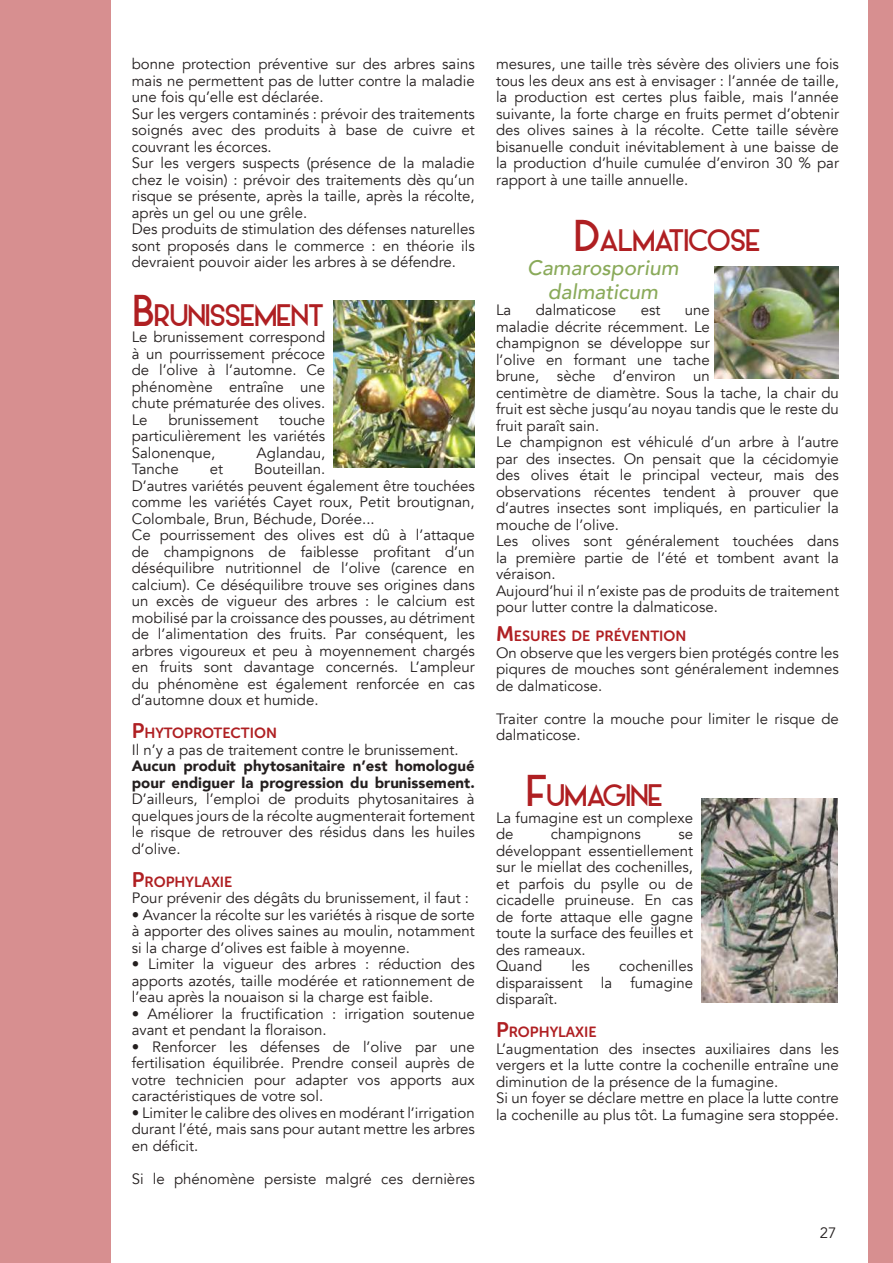
<style>
.page{position:relative;width:893px;height:1263px;background:#fff}
.page>*{position:absolute;margin:0;border:0;box-sizing:border-box;transform-origin:0 0}
.t1{font:27.3px "Alpaca Scarlett Demo";color:#af1f22}
.t2{font:italic 500 21px/24px "Avenir";color:#8aaa5a;text-align:center}
.t3{font:15px/16.5px "Avenir";color:#241f1f;text-align:justify}
.t4{font:900 15px/16.5px "Avenir";color:#241f1f}
.t5{font:14.7px "Museo Sans Rounded 700";color:#af1f22}
.s1{font-size:39px}
.s2{font-size:21px}
</style>
<div class="page">
<div style="left:0;top:0;width:111px;height:1263px;background:#d78f90"></div>
<div style="left:868px;top:0;width:25px;height:1263px;background:#d78f90"></div>
<img style="left:334px;top:301px;width:141px;height:167px">
<img style="left:702px;top:798px;width:135px;height:204px">
<img style="left:714px;top:267px;width:125px;height:111px">
<p class="t3" style="left:132px;top:56px;width:344px;text-align:left">bonne protection préventive sur des arbres sains mais ne permettent pas de lutter contre la maladie une fois qu’elle est déclarée.<br>Sur les vergers contaminés : prévoir des traitements soignés avec des produits à base de cuivre et couvrant les écorces.<br>Sur les vergers suspects (présence de la maladie chez le voisin) : prévoir des traitements dès qu’un risque se présente, après la taille, après la récolte, après un gel ou une grêle.<br>Des produits de stimulation des défenses naturelles sont proposés dans le commerce : en théorie ils devraient pouvoir aider les arbres à se défendre.</p>
<h1 class="t1" style="left:133px;top:300px;width:190px"><span class="s1">B</span>RUNISSEMENT</h1>
<p class="t3" style="left:132px;top:329px;width:195px">Le brunissement correspond à un pourrissement précoce de l’olive à l’automne. Ce phénomène entraîne une chute prématurée des olives.<br>Le</p>
<p class="t3" style="left:132px;top:411px;width:195px;text-indent:147px">touche particulièrement les variétés Salonenque,</p>
<p class="t3" style="left:168px;top:411px;width:91px">brunissement</p>
<p class="t3" style="left:257px;top:444px;width:70px">Aglandau,</p>
<p class="t3" style="left:132px;top:461px;width:344px;text-align:left;text-indent:122px">Bouteillan.<br>D’autres variétés peuvent également être touchées comme les variétés Cayet roux, Petit broutignan, Colombale, Brun, Béchude, Dorée...<br>Ce pourrissement des olives est dû à l’attaque de champignons de faiblesse profitant d’un déséquilibre nutritionnel de l’olive (carence en calcium). Ce déséquilibre trouve ses origines dans un excès de vigueur des arbres : le calcium est mobilisé par la croissance des pousses, au détriment de l’alimentation des fruits. Par conséquent, les arbres vigoureux et peu à moyennement chargés en fruits sont davantage concernés. L’ampleur du phénomène est également renforcée en cas d’automne doux et humide.</p>
<p class="t5" style="left:132px;top:725px;width:147px"><span class="s2">P</span>HYTOPROTECTION</p>
<p class="t3" style="left:132px;top:741px;width:328px">Il n’y a pas de traitement contre le brunissement.</p>
<p class="t4" style="left:132px;top:757px;width:344px">Aucun produit phytosanitaire n’est homologué pour endiguer la progression du brunissement.</p>
<p class="t3" style="left:132px;top:791px;width:344px">D’ailleurs, l’emploi de produits phytosanitaires à quelques jours de la récolte augmenterait fortement le risque de retrouver des résidus dans les huiles d’olive.</p>
<p class="t5" style="left:132px;top:873px;width:102px"><span class="s2">P</span>ROPHYLAXIE</p>
<p class="t3" style="left:132px;top:890px;width:339px">Pour prévenir des dégâts du brunissement, il faut :</p>
<p class="t3" style="left:132px;top:906px;width:344px">• Avancer la récolte sur les variétés à risque de sorte à apporter des olives saines au moulin, notamment si la charge d’olives est faible à moyenne.</p>
<p class="t3" style="left:132px;top:956px;width:344px">• Limiter la vigueur des arbres : réduction des apports azotés, taille modérée et rationnement de l’eau après la nouaison si la charge est faible.</p>
<p class="t3" style="left:132px;top:1005px;width:344px">• Améliorer la fructification : irrigation soutenue avant et pendant la floraison.</p>
<p class="t3" style="left:132px;top:1038px;width:344px">• Renforcer les défenses de l’olive par une fertilisation équilibrée. Prendre conseil auprès de votre technicien pour adapter vos apports aux caractéristiques de votre sol.</p>
<p class="t3" style="left:132px;top:1104px;width:344px">• Limiter le calibre des olives en modérant l’irrigation durant l’été, mais sans pour autant mettre les arbres en déficit.</p>
<p class="t3" style="left:132px;top:1170px;width:344px">Si le phénomène persiste malgré ces dernières</p>
<p class="t3" style="left:132px;top:461px;width:48px">Tanche</p>
<p class="t3" style="left:210px;top:461px;width:15px">et</p>
<p class="t3" style="left:496px;top:56px;width:344px">mesures, une taille très sévère des oliviers une fois tous les deux ans est à envisager : l’année de taille, la production est certes plus faible, mais l’année suivante, la forte charge en fruits permet d’obtenir des olives saines à la récolte. Cette taille sévère bisanuelle conduit inévitablement à une baisse de la production d’huile cumulée d’environ 30 % par rapport à une taille annuelle.</p>
<h1 class="t1" style="left:575px;top:225px;width:187px"><span class="s1">D</span>ALMATICOSE</h1>
<h2 class="t2" style="left:527px;top:256px;width:153px">Camarosporium dalmaticum</h2>
<p class="t3" style="left:496px;top:302px;width:17px">La</p>
<p class="t3" style="left:536px;top:302px;width:82px">dalmaticose</p>
<p class="t3" style="left:641px;top:302px;width:21px">est</p>
<p class="t3" style="left:496px;top:302px;width:344px;text-align:left;text-indent:189px">une<br>maladie décrite récemment. Le<br>champignon se développe sur<br>l’olive en formant une tache<br>brune, sèche d’environ un<br>centimètre de diamètre. Sous la tache, la chair du fruit est sèche jusqu’au noyau tandis que le reste du fruit paraît sain.<br>Le champignon est véhiculé d’un arbre à l’autre par des insectes. On pensait que la cécidomyie des olives était le principal vecteur, mais des observations récentes tendent à prouver que d’autres insectes sont impliqués, en particulier la mouche de l’olive.<br>Les olives sont généralement touchées dans la première partie de l’été et tombent avant la véraison.<br>Aujourd’hui il n’existe pas de produits de traitement pour lutter contre la dalmaticose.</p>
<p class="t5" style="left:496px;top:628px;width:192px"><span class="s2">M</span> ESURES DE PRÉVENTION</p>
<p class="t3" style="left:496px;top:645px;width:344px">On observe que les vergers bien protégés contre les piqures de mouches sont généralement indemnes de dalmaticose.</p>
<p class="t3" style="left:496px;top:711px;width:344px">Traiter contre la mouche pour limiter le risque de dalmaticose.</p>
<h1 class="t1" style="left:527px;top:781px;width:137px"><span class="s1">F</span>UMAGINE</h1>
<p class="t3" style="left:496px;top:810px;width:199px">La fumagine est un complexe de</p>
<p class="t3" style="left:551px;top:826px;width:92px">champignons</p>
<p class="t3" style="left:496px;top:826px;width:199px;text-align:left;text-indent:182px">se développant essentiellement sur le miellat des cochenilles, et parfois du psylle ou de cicadelle pruineuse. En cas de forte attaque elle gagne toute la surface des feuilles et des rameaux.<br>Quand</p>
<p class="t3" style="left:496px;top:958px;width:199px;text-indent:123px">cochenilles disparaissent la fumagine disparaît.</p>
<p class="t5" style="left:496px;top:1024px;width:102px"><span class="s2">P</span>ROPHYLAXIE</p>
<p class="t3" style="left:496px;top:1041px;width:344px;text-align:left">L’augmentation des insectes auxiliaires dans les vergers et la lutte contre la cochenille entraîne une diminution de la présence de la fumagine.<br>Si un foyer se déclare mettre en place la lutte contre la cochenille au plus tôt. La fumagine sera stoppée.</p>
<p class="t3" style="left:571px;top:958px;width:20px">les</p>
<p class="t3" style="left:820px;top:1225px;width:18px">27</p>
</div>
